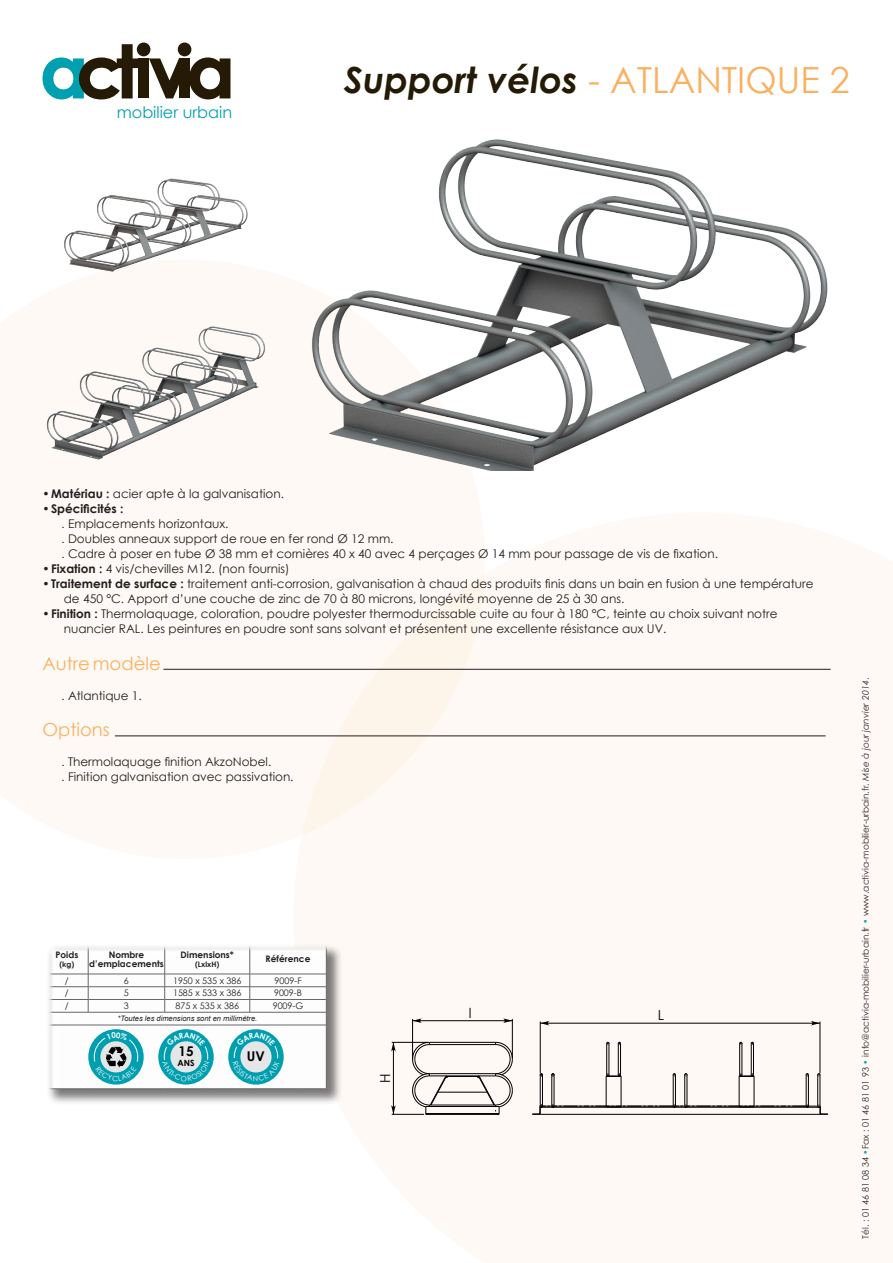
<style>
.page{position:relative;width:893px;height:1263px;background:#fff}
.page>*{position:absolute;margin:0;border:0;box-sizing:border-box;transform-origin:0 0}
.t1{font:italic 700 36px "Century Gothic";color:#251a05}
.t2{font:18px "Century Gothic";color:#fab05f}
.t3{font:16.05px "Century Gothic";color:#00a0b0}
.t4{font:13.8px "Century Gothic";color:#000}
.t5{font:700 13.5px "Century Gothic";color:#000}
.t6{font:12px/15px "Century Gothic";color:#231f20}
.t7{font:9px "Century Gothic";color:#231f20}
.t8{font:700 9px/9px "Century Gothic";color:#231f20;text-align:center}
.t9{font:700 8.55px "Century Gothic";color:#000}
.t10{font:italic 7.5px "Arial";color:#231f20}
.t11{font:700 7.5px "Century Gothic";color:#231f20}
.s1{font-weight:400;font-style:normal;color:#fab05f}
.s2{font-weight:700}
.s3{font-family:"Arial"}
.s4{color:#00a0b0}
.s5{font-style:italic}
</style>
<div class="page">
<div style="left:0;top:267px;width:480px;height:592px;background:#fef9f4"></div>
<svg style="left:293px;top:512px;width:600px;height:751px;fill:#fef9f4"></svg>
<svg style="left:43px;top:43px;width:187px;height:56px"></svg>
<hr style="left:163px;top:669px;width:668px;height:1px;background:#231f20">
<hr style="left:115px;top:735px;width:711px;height:1px;background:#231f20">
<img style="left:297px;top:139px;width:531px;height:331px">
<div style="left:46px;top:944px;width:297px;height:162px;background:#231f20;opacity:.6"></div>
<hr style="left:540px;top:1021px;width:1px;height:52px;background:#000">
<hr style="left:820px;top:1021px;width:1px;height:52px;background:#000">
<hr style="left:540px;top:1023px;width:280px;height:1px;background:#000">
<svg style="left:540px;top:1021px;width:10px;height:5px"></svg>
<svg style="left:810px;top:1021px;width:10px;height:5px"></svg>
<hr style="left:392px;top:1114px;width:32px;height:1px;background:#000">
<hr style="left:392px;top:1042px;width:36px;height:1px;background:#000">
<hr style="left:393px;top:1042px;width:1px;height:72px;background:#000">
<svg style="left:391px;top:1104px;width:5px;height:10px"></svg>
<svg style="left:391px;top:1042px;width:5px;height:10px"></svg>
<hr style="left:412px;top:1019px;width:1px;height:40px;background:#000">
<hr style="left:512px;top:1019px;width:1px;height:39px;background:#000">
<hr style="left:413px;top:1020px;width:99px;height:1px;background:#000">
<svg style="left:413px;top:1018px;width:10px;height:5px"></svg>
<svg style="left:502px;top:1018px;width:10px;height:5px"></svg>
<hr style="left:542px;top:1075px;width:1px;height:31px;background:#000">
<hr style="left:540px;top:1075px;width:1px;height:31px;background:#000">
<hr style="left:554px;top:1075px;width:1px;height:31px;background:#000">
<hr style="left:551px;top:1075px;width:1px;height:31px;background:#000">
<hr style="left:675px;top:1075px;width:1px;height:31px;background:#000">
<hr style="left:673px;top:1075px;width:1px;height:31px;background:#000">
<hr style="left:808px;top:1075px;width:1px;height:31px;background:#000">
<hr style="left:806px;top:1075px;width:1px;height:31px;background:#000">
<hr style="left:687px;top:1075px;width:1px;height:31px;background:#000">
<hr style="left:684px;top:1075px;width:1px;height:31px;background:#000">
<hr style="left:820px;top:1075px;width:1px;height:31px;background:#000">
<hr style="left:817px;top:1075px;width:1px;height:31px;background:#000">
<hr style="left:609px;top:1043px;width:1px;height:32px;background:#000">
<hr style="left:606px;top:1043px;width:1px;height:32px;background:#000">
<hr style="left:618px;top:1043px;width:1px;height:32px;background:#000">
<hr style="left:620px;top:1043px;width:1px;height:32px;background:#000">
<hr style="left:751px;top:1043px;width:1px;height:32px;background:#000">
<hr style="left:753px;top:1043px;width:1px;height:32px;background:#000">
<hr style="left:742px;top:1043px;width:1px;height:32px;background:#000">
<hr style="left:739px;top:1043px;width:1px;height:32px;background:#000">
<hr style="left:621px;top:1076px;width:1px;height:31px;background:#000">
<hr style="left:606px;top:1076px;width:1px;height:31px;background:#000">
<hr style="left:739px;top:1076px;width:1px;height:31px;background:#000">
<hr style="left:754px;top:1076px;width:1px;height:31px;background:#000">
<svg style="left:551px;top:1073px;width:4px;height:4px"></svg>
<svg style="left:806px;top:1073px;width:3px;height:4px"></svg>
<svg style="left:684px;top:1073px;width:4px;height:4px"></svg>
<svg style="left:817px;top:1073px;width:4px;height:4px"></svg>
<svg style="left:532px;top:1104px;width:296px;height:11px"></svg>
<svg style="left:606px;top:1042px;width:4px;height:3px"></svg>
<svg style="left:606px;top:1073px;width:16px;height:4px"></svg>
<svg style="left:739px;top:1042px;width:4px;height:3px"></svg>
<svg style="left:739px;top:1073px;width:16px;height:4px"></svg>
<hr style="left:429px;top:1105px;width:67px;height:1px;background:#000">
<hr style="left:429px;top:1073px;width:67px;height:1px;background:#000">
<hr style="left:429px;top:1044px;width:67px;height:1px;background:#000">
<hr style="left:429px;top:1042px;width:67px;height:1px;background:#000">
<hr style="left:426px;top:1114px;width:73px;height:1px;background:#000">
<hr style="left:426px;top:1113px;width:73px;height:1px;background:#000">
<hr style="left:426px;top:1106px;width:73px;height:1px;background:#000">
<hr style="left:447px;top:1076px;width:31px;height:1px;background:#000">
<hr style="left:438px;top:1092px;width:49px;height:1px;background:#000">
<svg style="left:412px;top:1042px;width:36px;height:73px"></svg>
<svg style="left:477px;top:1042px;width:36px;height:73px"></svg>
<img style="left:40px;top:316px;width:229px;height:154px">
<img style="left:59px;top:178px;width:191px;height:99px">
<svg style="left:46px;top:944px;width:281px;height:145px"></svg>
<h3 class="t3" style="left:117px;top:101px;width:117px">mobilier urbain</h3>
<h1 class="t1" style="left:344px;top:53px;width:507px">Support vélos <span class="s1">- ATLANTIQUE 2</span></h1>
<p class="t6" style="left:43px;top:486px;width:243px"><span class="s2">• Matériau :</span> acier apte à la galvanisation.</p>
<p class="t6" style="left:62px;top:501px;width:658px;text-indent:-19px"><span class="s2">• Spécificités :<br></span><span class="s3">.</span> Emplacements horizontaux.<br><span class="s3">.</span> Doubles anneaux support de roue en fer rond Ø 12 mm.<br><span class="s3">.</span> Cadre à poser en tube Ø 38 mm et cornières 40 x 40 avec 4 perçages Ø 14 mm pour passage de vis de fixation.</p>
<p class="t6" style="left:42px;top:561px;width:249px"><span class="s2">• Fixation :</span> 4 vis/chevilles M12. (non fournis)</p>
<p class="t6" style="left:64px;top:576px;width:751px;text-indent:-21px"><span class="s2">• Traitement de surface :</span> traitement anti-corrosion, galvanisation à chaud des produits finis dans un bain en fusion à une température de 450 °C. Apport d’une couche de zinc de 70 à 80 microns, longévité moyenne de 25 à 30 ans.</p>
<p class="t6" style="left:64px;top:606px;width:715px;text-indent:-21px"><span class="s2">• Finition :</span> Thermolaquage, coloration, poudre polyester thermodurcissable cuite au four à 180 °C, teinte au choix suivant notre nuancier RAL. Les peintures en poudre sont sans solvant et présentent une excellente résistance aux UV.</p>
<h2 class="t2" style="left:43px;top:650px;width:120px">Autre modèle</h2>
<p class="t6" style="left:62px;top:688px;width:82px"><span class="s3">.</span> Atlantique 1.</p>
<h2 class="t2" style="left:43px;top:717px;width:69px">Options</h2>
<p class="t6" style="left:62px;top:754px;width:233px"><span class="s3">.</span> Thermolaquage finition AkzoNobel.<br><span class="s3">.</span> Finition galvanisation avec passivation.</p>
<p class="t8" style="left:55px;top:950px;width:24px">Poids</p>
<p class="t11" style="left:59px;top:958px;width:17px">(kg)</p>
<p class="t8" style="left:89px;top:950px;width:76px">Nombre d’emplacements</p>
<p class="t8" style="left:181px;top:950px;width:55px">Dimensions*</p>
<p class="t11" style="left:195px;top:958px;width:26px">(LxlxH)</p>
<p class="t8" style="left:266px;top:954px;width:46px">Référence</p>
<p class="t7" style="left:65px;top:974px;width:5px">/</p>
<p class="t7" style="left:124px;top:974px;width:6px">6</p>
<p class="t7" style="left:173px;top:974px;width:70px">1950 x 535 x 386</p>
<p class="t7" style="left:274px;top:974px;width:29px">9009-F</p>
<p class="t7" style="left:65px;top:987px;width:5px">/</p>
<p class="t7" style="left:124px;top:987px;width:6px">5</p>
<p class="t7" style="left:173px;top:987px;width:70px">1585 x 533 x 386</p>
<p class="t7" style="left:274px;top:987px;width:30px">9009-B</p>
<p class="t7" style="left:65px;top:1000px;width:5px">/</p>
<p class="t7" style="left:124px;top:1000px;width:6px">3</p>
<p class="t7" style="left:176px;top:1000px;width:65px">875 x 535 x 386</p>
<p class="t7" style="left:273px;top:1000px;width:32px">9009-G</p>
<p class="t10" style="left:118px;top:1014px;width:141px">*Toutes les dimensions sont en millimètre.</p>
<p class="t5" style="left:178px;top:1041px;width:17px">15</p>
<p class="t9" style="left:177px;top:1057px;width:19px">ANS</p>
<p class="t5" style="left:247px;top:1046px;width:20px">UV</p>
<p class="t4" style="left:376px;top:1083px;width:11px;rotate:-90deg">H</p>
<p class="t4" style="left:469px;top:1003px;width:4px">l</p>
<p class="t4" style="left:658px;top:1005px;width:8px">L</p>
<p class="t7" style="left:859px;top:1238px;width:562px;rotate:-90deg">Tél. : 01 46 81 08 34 <span class="s4">•</span>Fax : 01 46 81 01 93 <span class="s4">•</span> info@activia-mobilier-urbain.fr <span class="s4">•</span> www.activia-mobilier-urbain.fr. <span class="s5">Mise à jour janvier 2014</span>.</p>
</div>
